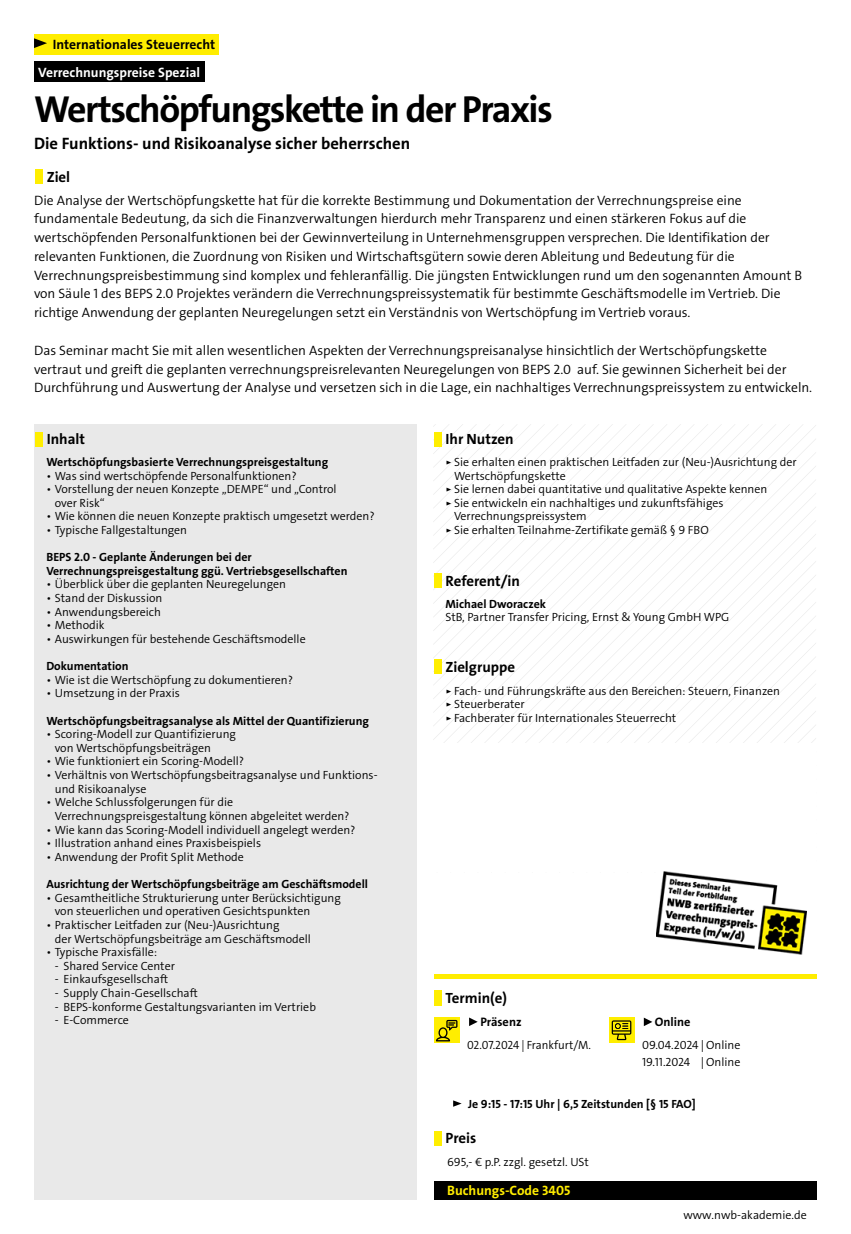
<style>
.page{position:relative;width:851px;height:1234px;background:#fff}
.page>*{position:absolute;margin:0;border:0;box-sizing:border-box;transform-origin:0 0}
.t1{font:37.8px "The Sans LP7 Bld";letter-spacing:-.04em;color:#000}
.t2{font:16.65px "The Sans LP7 Bld";color:#000}
.t3{font:14.85px "The Sans LP7 Bld";color:#000}
.t4{font:13.65px/18.8px "The Sans LP4 Se Lig";color:#000}
.t5{font:13.65px "The Sans LP7 Bld";color:#000}
.t6{font:13.65px "The Sans LP7 Bld";color:#fff}
.t7{font:13.65px "The Sans LP7 Bld";color:#ffed00}
.t8{font:12.3px "The Sans LP7 Bld";color:#000}
.t9{font:11.85px/13.6px "The Sans LP4 Se Lig";color:#000}
.t10{font:11.85px/13.6px "The Sans LP7 Bld";color:#000}
</style>
<div class="page">
<div style="left:34px;top:34px;width:185px;height:20px;background:#ffed00"></div>
<svg style="left:34px;top:38px;width:13px;height:10px"></svg>
<div style="left:34px;top:62px;width:170px;height:20px;background:#000"></div>
<div style="left:35px;top:169px;width:7px;height:15px;background:#fe0"></div>
<div style="left:34px;top:424px;width:383px;height:775px;background:#e9e9e9"></div>
<div style="left:35px;top:432px;width:7px;height:14px;background:#fe0"></div>
<svg style="left:433px;top:424px;width:383px;height:319px"></svg>
<div style="left:434px;top:432px;width:7px;height:14px;background:#fe0"></div>
<div style="left:434px;top:573px;width:7px;height:15px;background:#fe0"></div>
<div style="left:434px;top:659px;width:7px;height:14px;background:#fe0"></div>
<div style="left:434px;top:973px;width:382px;height:5px;background:#ffed00"></div>
<div style="left:434px;top:989px;width:7px;height:15px;background:#fe0"></div>
<div style="left:434px;top:1017px;width:25px;height:25px;background:#fe0"></div>
<svg style="left:436px;top:1019px;width:21px;height:22px"></svg>
<svg style="left:469px;top:1017px;width:8px;height:8px"></svg>
<svg style="left:609px;top:1017px;width:25px;height:25px"></svg>
<svg style="left:611px;top:1020px;width:20px;height:19px"></svg>
<svg style="left:643px;top:1017px;width:9px;height:8px"></svg>
<svg style="left:453px;top:1100px;width:8px;height:6px"></svg>
<div style="left:434px;top:1130px;width:7px;height:15px;background:#fe0"></div>
<div style="left:434px;top:1180px;width:382px;height:19px;background:#000"></div>
<img style="left:657px;top:871px;width:149px;height:83px">
<p class="t5" style="left:53px;top:35px;width:164px">Internationales Steuerrecht</p>
<p class="t6" style="left:38px;top:63px;width:163px">Verrechnungspreise Spezial</p>
<h1 class="t1" style="left:34px;top:85px;width:520px">Wertschöpfungskette in der Praxis</h1>
<h2 class="t2" style="left:34px;top:132px;width:377px">Die Funktions- und Risikoanalyse sicher beherrschen</h2>
<p class="t3" style="left:47px;top:167px;width:25px">Ziel</p>
<p class="t4" style="left:34px;top:191px;width:769px">Die Analyse der Wertschöpfungskette hat für die korrekte Bestimmung und Dokumentation der Verrechnungspreise eine fundamentale Bedeutung, da sich die Finanzverwaltungen hierdurch mehr Transparenz und einen stärkeren Fokus auf die wertschöpfenden Personalfunktionen bei der Gewinnverteilung in Unternehmensgruppen versprechen. Die Identifikation der relevanten Funktionen, die Zuordnung von Risiken und Wirtschaftsgütern sowie deren Ableitung und Bedeutung für die Verrechnungspreisbestimmung sind komplex und fehleranfällig. Die jüngsten Entwicklungen rund um den sogenannten Amount B von Säule 1 des BEPS 2.0 Projektes verändern die Verrechnungspreissystematik für bestimmte Geschäftsmodelle im Vertrieb. Die richtige Anwendung der geplanten Neuregelungen setzt ein Verständnis von Wertschöpfung im Vertrieb voraus.</p>
<p class="t4" style="left:34px;top:341px;width:779px">Das Seminar macht Sie mit allen wesentlichen Aspekten der Verrechnungspreisanalyse hinsichtlich der Wertschöpfungskette vertraut und greift die geplanten verrechnungspreisrelevanten Neuregelungen von BEPS 2.0 auf. Sie gewinnen Sicherheit bei der<br>Durchführung und Auswertung der Analyse und versetzen sich in die Lage, ein nachhaltiges Verrechnungspreissystem zu entwickeln.</p>
<p class="t3" style="left:47px;top:429px;width:40px">Inhalt</p>
<p class="t10" style="left:46px;top:455px;width:283px">Wertschöpfungsbasierte Verrechnungspreisgestaltung</p>
<p class="t9" style="left:46px;top:468px;width:252px">• Was sind wertschöpfende Personalfunktionen?</p>
<p class="t9" style="left:55px;top:482px;width:283px;text-indent:-9px">• Vorstellung der neuen Konzepte „DEMPE“ und „Control over Risk“</p>
<p class="t9" style="left:46px;top:509px;width:330px">• Wie können die neuen Konzepte praktisch umgesetzt werden?</p>
<p class="t9" style="left:46px;top:523px;width:142px">• Typische Fallgestaltungen</p>
<p class="t10" style="left:46px;top:550px;width:302px">BEPS 2.0 - Geplante Änderungen bei der<br>Verrechnungspreisgestaltung ggü. Vertriebsgesellschaften</p>
<p class="t9" style="left:46px;top:577px;width:241px">• Überblick über die geplanten Neuregelungen</p>
<p class="t9" style="left:46px;top:591px;width:117px">• Stand der Diskussion</p>
<p class="t9" style="left:46px;top:604px;width:116px">• Anwendungsbereich</p>
<p class="t9" style="left:46px;top:618px;width:60px">• Methodik</p>
<p class="t9" style="left:46px;top:632px;width:261px">• Auswirkungen für bestehende Geschäftsmodelle</p>
<p class="t10" style="left:46px;top:659px;width:84px">Dokumentation</p>
<p class="t9" style="left:46px;top:673px;width:248px">• Wie ist die Wertschöpfung zu dokumentieren?</p>
<p class="t9" style="left:46px;top:686px;width:135px">• Umsetzung in der Praxis</p>
<p class="t10" style="left:46px;top:713px;width:324px">Wertschöpfungsbeitragsanalyse als Mittel der Quantifizierung</p>
<p class="t9" style="left:55px;top:727px;width:182px;text-indent:-9px">• Scoring-Modell zur Quantifizierung von Wertschöpfungsbeiträgen</p>
<p class="t9" style="left:46px;top:754px;width:199px">• Wie funktioniert ein Scoring-Modell?</p>
<p class="t9" style="left:55px;top:768px;width:324px;text-indent:-9px">• Verhältnis von Wertschöpfungsbeitragsanalyse und Funktions&shy;und Risikoanalyse</p>
<p class="t9" style="left:55px;top:795px;width:296px;text-indent:-9px">• Welche Schlussfolgerungen für die<br>Verrechnungspreisgestaltung können abgeleitet werden?</p>
<p class="t9" style="left:46px;top:822px;width:310px">• Wie kann das Scoring-Modell individuell angelegt werden?</p>
<p class="t9" style="left:46px;top:836px;width:216px">• Illustration anhand eines Praxisbeispiels</p>
<p class="t9" style="left:46px;top:849px;width:199px">• Anwendung der Profit Split Methode</p>
<p class="t10" style="left:46px;top:877px;width:323px">Ausrichtung der Wertschöpfungsbeiträge am Geschäftsmodell</p>
<p class="t9" style="left:55px;top:890px;width:287px;text-indent:-9px">• Gesamtheitliche Strukturierung unter Berücksichtigung von steuerlichen und operativen Gesichtspunkten</p>
<p class="t9" style="left:55px;top:917px;width:257px;text-indent:-9px">• Praktischer Leitfaden zur (Neu-)Ausrichtung<br>der Wertschöpfungsbeiträge am Geschäftsmodell</p>
<p class="t9" style="left:46px;top:945px;width:112px">• Typische Praxisfälle:</p>
<p class="t9" style="left:55px;top:958px;width:121px">- Shared Service Center</p>
<p class="t9" style="left:55px;top:972px;width:115px">- Einkaufsgesellschaft</p>
<p class="t9" style="left:55px;top:986px;width:145px">- Supply Chain-Gesellschaft</p>
<p class="t9" style="left:55px;top:999px;width:262px">- BEPS-konforme Gestaltungsvarianten im Vertrieb</p>
<p class="t9" style="left:55px;top:1013px;width:76px">- E-Commerce</p>
<p class="t3" style="left:445px;top:429px;width:70px">Ihr Nutzen</p>
<p class="t9" style="left:445px;top:455px;width:352px">▹ Sie erhalten einen praktischen Leitfaden zur (Neu-)Ausrichtung der</p>
<p class="t9" style="left:454px;top:468px;width:113px">Wertschöpfungskette</p>
<p class="t9" style="left:445px;top:482px;width:323px">▹ Sie lernen dabei quantitative und qualitative Aspekte kennen</p>
<p class="t9" style="left:445px;top:496px;width:279px">▹ Sie entwickeln ein nachhaltiges und zukunftsfähiges</p>
<p class="t9" style="left:454px;top:509px;width:134px">Verrechnungspreissystem</p>
<p class="t9" style="left:445px;top:523px;width:265px">▹ Sie erhalten Teilnahme-Zertifikate gemäß § 9 FBO</p>
<p class="t3" style="left:445px;top:571px;width:76px">Referent/in</p>
<p class="t10" style="left:445px;top:596px;width:102px">Michael Dworaczek</p>
<p class="t9" style="left:445px;top:610px;width:285px">StB, Partner Transfer Pricing, Ernst &amp; Young GmbH WPG</p>
<p class="t3" style="left:445px;top:657px;width:71px">Zielgruppe</p>
<p class="t9" style="left:445px;top:684px;width:336px">▹ Fach- und Führungskräfte aus den Bereichen: Steuern, Finanzen ▹ Steuerberater<br>▹ Fachberater für Internationales Steuerrecht</p>
<p class="t3" style="left:445px;top:988px;width:63px">Termin(e)</p>
<p class="t8" style="left:480px;top:1014px;width:43px">Präsenz</p>
<p class="t9" style="left:467px;top:1038px;width:125px">02.07.2024 | Frankfurt/M.</p>
<p class="t8" style="left:654px;top:1014px;width:37px">Online</p>
<p class="t9" style="left:642px;top:1037px;width:100px;line-height:16px">09.04.2024 | Online<br>19.11.2024 | Online</p>
<p class="t10" style="left:468px;top:1096px;width:229px">Je 9:15 - 17:15 Uhr | 6,5 Zeitstunden [§ 15 FAO]</p>
<p class="t3" style="left:445px;top:1128px;width:32px">Preis</p>
<p class="t9" style="left:447px;top:1155px;width:143px">695,- € p.P. zzgl. gesetzl. USt</p>
<p class="t7" style="left:447px;top:1181px;width:125px">Buchungs-Code 3405</p>
<p class="t9" style="left:683px;top:1207px;width:125px">www.nwb-akademie.de</p>
</div>
